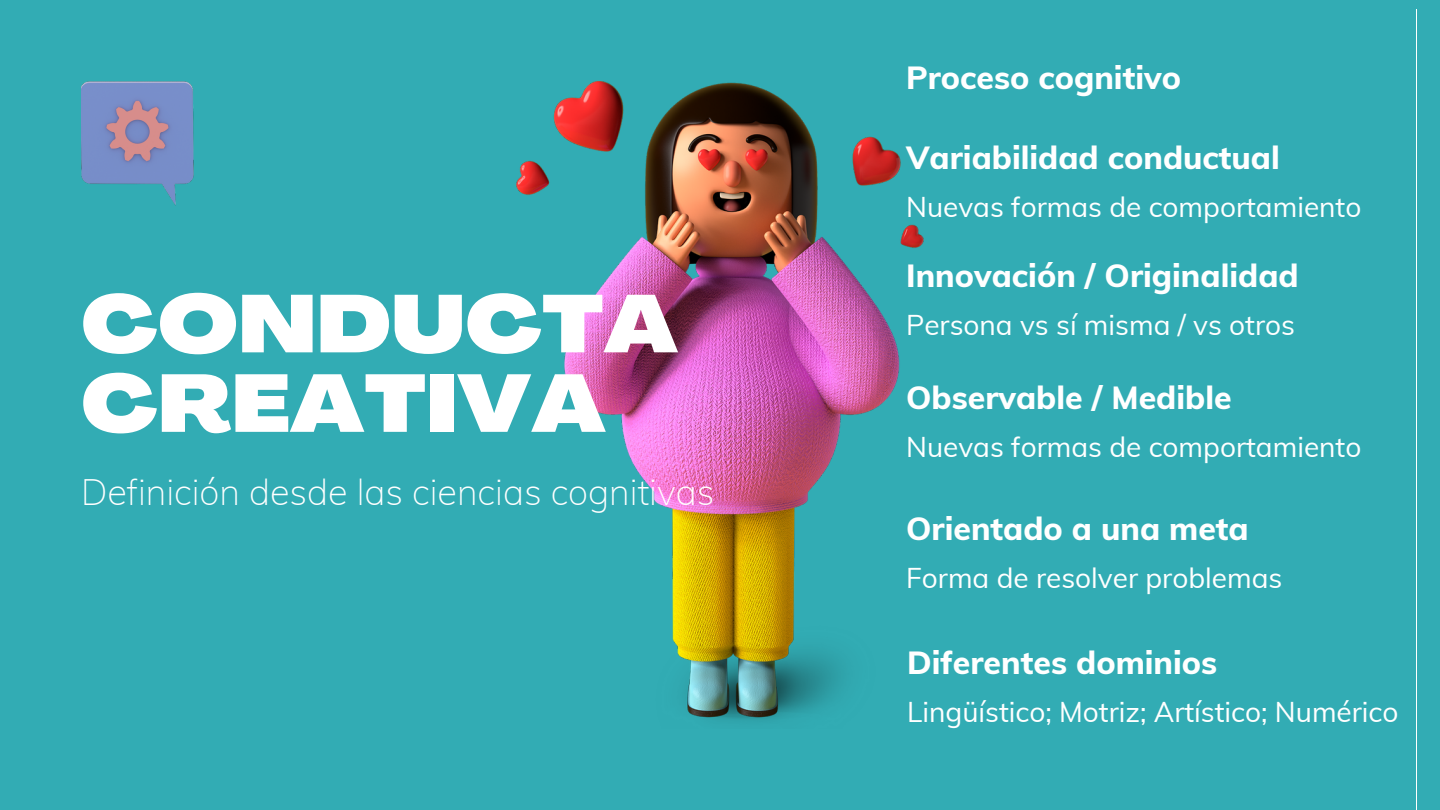
<style>
.page{position:relative;width:1440px;height:810px;background:#32acb4}
.page>*{position:absolute;margin:0;border:0;box-sizing:border-box;transform-origin:0 0}
.t1{font:900 expanded 80px/79.5px "Agrandir";color:#fff}
.t2{font:200 36px "Muli";color:#fff}
.t3{font:800 32px "Muli";color:#fff}
.t4{font:28px "Muli";color:#fff}
</style>
<div class="page">
<hr style="left:1417px;top:9px;width:1px;height:801px;background:#fff">
<img style="left:517px;top:81px;width:406px;height:639px">
<img style="left:81px;top:81px;width:112px;height:125px">
<h1 class="t1" style="left:81px;top:293px;width:599px">CONDUCTA<br>CREATIVA</h1>
<p class="t2" style="left:81px;top:468px;width:635px">Definición desde las ciencias cognitivas</p>
<p class="t3" style="left:906px;top:57px;width:276px">Proceso cognitivo</p>
<p class="t3" style="left:906px;top:137px;width:375px">Variabilidad conductual</p>
<p class="t4" style="left:906px;top:189px;width:457px">Nuevas formas de comportamiento</p>
<p class="t3" style="left:906px;top:255px;width:394px">Innovación / Originalidad</p>
<p class="t4" style="left:906px;top:307px;width:390px">Persona vs sí misma / vs otros</p>
<p class="t3" style="left:906px;top:377px;width:327px">Observable / Medible</p>
<p class="t4" style="left:906px;top:428px;width:457px">Nuevas formas de comportamiento</p>
<p class="t3" style="left:906px;top:507px;width:344px">Orientado a una meta</p>
<p class="t4" style="left:906px;top:559px;width:378px">Forma de resolver problemas</p>
<p class="t3" style="left:907px;top:642px;width:312px">Diferentes dominios</p>
<p class="t4" style="left:907px;top:694px;width:493px">Lingüístico; Motriz; Artístico; Numérico</p>
</div>
